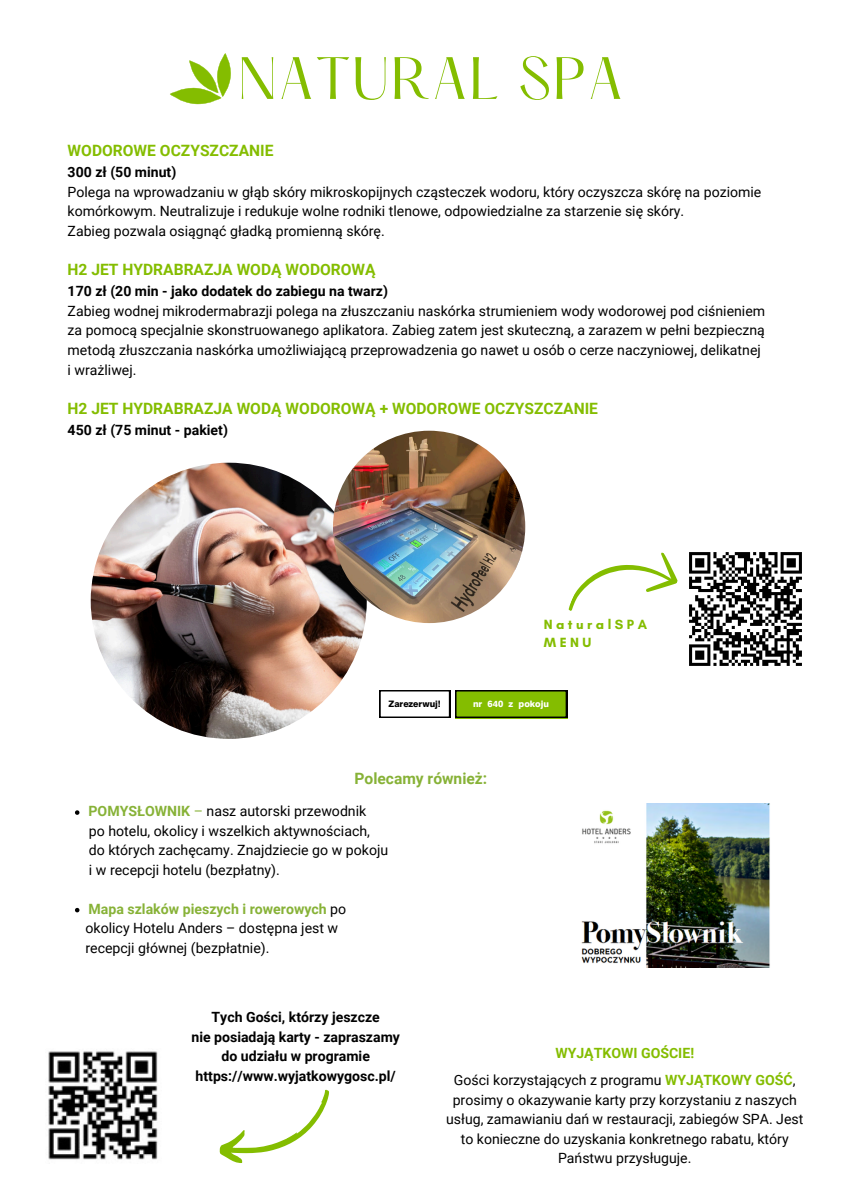
<style>
.page{position:relative;width:842px;height:1191px;background:#fff}
.page>*{position:absolute;margin:0;border:0;box-sizing:border-box;transform-origin:0 0}
.t1{font:52.1px "Hatton";letter-spacing:.035em;color:#84bd00}
.t2{font:700 15.6px "Roboto";color:#84bd00}
.t3{font:700 15.6px "Roboto";color:#87b237}
.t4{font:14.1px/19.5px "Roboto";color:#000}
.t5{font:700 14.1px/19.5px "Roboto";color:#000;text-align:center}
.t6{font:700 14.1px "Roboto";color:#87b237}
.t7{font:700 14.1px "Roboto";color:#84bd00}
.t8{font:700 13.6px/17.8px "Glacial Indifference";letter-spacing:.255em;color:#84bd00}
.t9{font:8.9px "Swis 721 Hv EU";color:#fff}
.t10{font:8.9px "Swis 721 Hv EU";color:#000}
.s1{font-weight:700}
.s2{font-weight:700;color:#87b237}
.s3{color:#87b237}
.s4{font-weight:400;color:#000}
.s5{font-weight:700;color:#84bd00}
</style>
<div class="page">
<svg style="left:170px;top:53px;width:61px;height:52px"></svg>
<img style="left:581px;top:803px;width:189px;height:163px">
<svg style="left:75px;top:810px;width:4px;height:4px"></svg>
<svg style="left:75px;top:907px;width:4px;height:5px"></svg>
<img style="left:48px;top:1051px;width:110px;height:109px">
<svg style="left:219px;top:1089px;width:110px;height:74px"></svg>
<img style="left:689px;top:552px;width:113px;height:114px">
<svg style="left:568px;top:552px;width:110px;height:59px"></svg>
<img style="left:91px;top:462px;width:276px;height:276px;border-radius:50%">
<img style="left:333px;top:430px;width:192px;height:193px;border-radius:50%">
<div style="left:455px;top:690px;width:112px;height:28px;background:#000"></div>
<svg style="left:379px;top:690px;width:187px;height:27px"></svg>
<p class="t1" style="left:238px;top:54px;width:386px">NATURAL SPA</p>
<h1 class="t2" style="left:68px;top:142px;width:207px">WODOROWE OCZYSZCZANIE</h1>
<h1 class="t4" style="left:68px;top:162px;width:695px"><span class="s1">300 zł (50 minut)<br></span>Polega na wprowadzaniu w głąb skóry mikroskopijnych cząsteczek wodoru, który oczyszcza skórę na poziomie komórkowym. Neutralizuje i redukuje wolne rodniki tlenowe, odpowiedzialne za starzenie się skóry.<br>Zabieg pozwala osiągnąć gładką promienną skórę.</h1>
<h4 class="t2" style="left:68px;top:261px;width:310px">H2 JET HYDRABRAZJA WODĄ WODOROWĄ</h4>
<h4 class="t4" style="left:68px;top:282px;width:699px"><span class="s1">170 zł (20 min - jako dodatek do zabiegu na twarz)<br></span>Zabieg wodnej mikrodermabrazji polega na złuszczaniu naskórka strumieniem wody wodorowej pod ciśnieniem za pomocą specjalnie skonstruowanego aplikatora. Zabieg zatem jest skuteczną, a zarazem w pełni bezpieczną metodą złuszczania naskórka umożliwiającą przeprowadzenia go nawet u osób o cerze naczyniowej, delikatnej i wrażliwej.</h4>
<h4 class="t2" style="left:68px;top:400px;width:532px">H2 JET HYDRABRAZJA WODĄ WODOROWĄ + WODOROWE OCZYSZCZANIE</h4>
<h4 class="t5" style="left:68px;top:420px;width:162px">450 zł (75 minut - pakiet)</h4>
<h3 class="t8" style="left:544px;top:615px;width:105px">NaturalSPA<br>MENU</h3>
<p class="t10" style="left:389px;top:698px;width:54px">Zarezerwuj!</p>
<p class="t9" style="left:473px;top:698px;width:77px">nr 640 z pokoju</p>
<p class="t3" style="left:354px;top:769px;width:134px">Polecamy również:</p>
<p class="t4" style="left:88px;top:801px;width:279px"><span class="s2">POMYSŁOWNIK</span> <span class="s3">–</span> nasz autorski przewodnik</p>
<p class="t4" style="left:89px;top:821px;width:301px">po hotelu, okolicy i wszelkich aktywnościach, do których zachęcamy. Znajdziecie go w pokoju i w recepcji hotelu (bezpłatny).</p>
<p class="t6" style="left:88px;top:900px;width:259px">Mapa szlaków pieszych i rowerowych <span class="s4">po</span></p>
<h5 class="t4" style="left:85px;top:918px;width:254px">okolicy Hotelu Anders – dostępna jest w recepcji głównej (bezpłatnie).</h5>
<p class="t5" style="left:191px;top:1007px;width:210px">Tych Gości, którzy jeszcze<br>nie posiadają karty - zapraszamy do udziału w programie https://www.wyjatkowygosc.pl/</p>
<p class="t7" style="left:555px;top:1044px;width:140px">WYJĄTKOWI GOŚCIE!</p>
<p class="t4" style="left:446px;top:1070px;width:359px;text-align:center">Gości korzystających z programu <span class="s5">WYJĄTKOWY GOŚĆ</span>, prosimy o okazywanie karty przy korzystaniu z naszych usług, zamawianiu dań w restauracji, zabiegów SPA. Jest to konieczne do uzyskania konkretnego rabatu, który Państwu przysługuje.</p>
</div>
